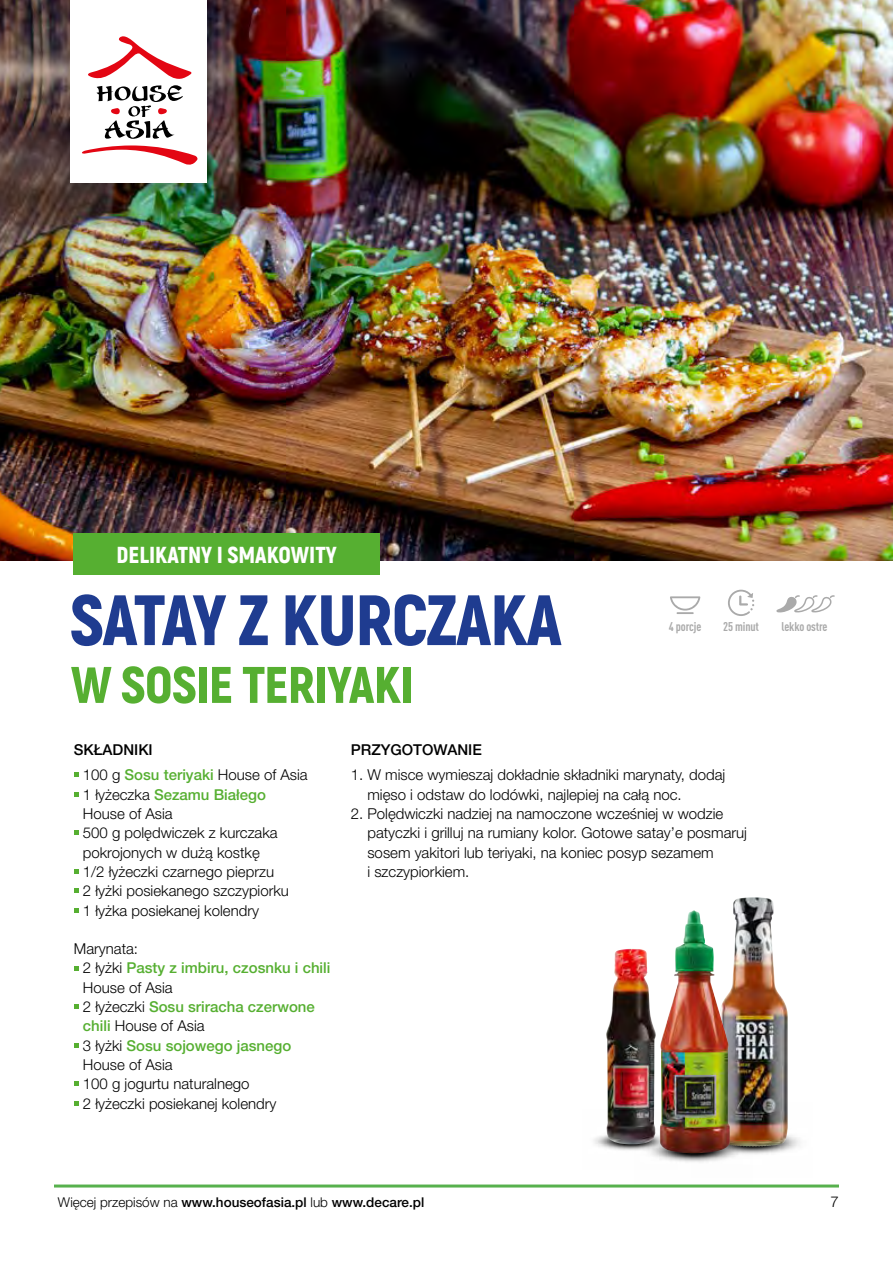
<style>
.page{position:relative;width:893px;height:1263px;background:#fff}
.page>*{position:absolute;margin:0;border:0;box-sizing:border-box;transform-origin:0 0}
.t1{font:900 71.1px "Akrobat";letter-spacing:-.015em;color:#1f3c90}
.t2{font:900 51.3px "Akrobat";letter-spacing:-.01em;color:#56af31}
.t3{font:900 23.1px "Akrobat";color:#fff}
.t4{font:300 15px/19.4px "Helvetica Neue LT Pro";color:#000}
.t5{font:500 15px "Helvetica Neue LT Pro";color:#000}
.t6{font:500 13.5px "Helvetica Neue LT Pro";color:#000}
.t7{font:700 condensed 12.6px "DIN Pro";letter-spacing:-.01em;color:#aaa}
.s1{font-weight:500}
.s2{font-weight:500;color:#56af31}
.s3{font-weight:300}
</style>
<div class="page">
<img style="left:0;top:0;width:893px;height:561px">
<svg style="left:74px;top:772px;width:5px;height:5px"></svg>
<svg style="left:74px;top:792px;width:5px;height:5px"></svg>
<svg style="left:74px;top:830px;width:5px;height:5px"></svg>
<svg style="left:74px;top:869px;width:5px;height:5px"></svg>
<svg style="left:74px;top:888px;width:5px;height:5px"></svg>
<svg style="left:74px;top:908px;width:5px;height:4px"></svg>
<svg style="left:74px;top:966px;width:5px;height:4px"></svg>
<svg style="left:74px;top:1004px;width:5px;height:5px"></svg>
<svg style="left:74px;top:1043px;width:5px;height:5px"></svg>
<svg style="left:74px;top:1081px;width:5px;height:5px"></svg>
<svg style="left:74px;top:1101px;width:5px;height:5px"></svg>
<div style="left:73px;top:534px;width:307px;height:41px;background:#56af31"></div>
<img style="left:594px;top:1135px;width:40px;height:15px">
<img style="left:606px;top:949px;width:50px;height:195px">
<img style="left:752px;top:1135px;width:48px;height:19px">
<img style="left:730px;top:897px;width:58px;height:249px">
<img style="left:634px;top:1112px;width:118px;height:50px">
<img style="left:659px;top:910px;width:71px;height:243px">
<svg style="left:728px;top:590px;width:26px;height:26px"></svg>
<svg style="left:670px;top:596px;width:30px;height:18px"></svg>
<svg style="left:776px;top:595px;width:59px;height:18px"></svg>
<hr style="left:54px;top:1184px;width:785px;height:3px;background:#57b14d">
<div style="left:61px;top:0;width:158px;height:195px;background:#000;opacity:.3"></div>
<div style="left:70px;top:0;width:136px;height:182px;background:#fff"></div>
<svg style="left:82px;top:145px;width:116px;height:20px"></svg>
<svg style="left:88px;top:36px;width:104px;height:103px"></svg>
<h3 class="t3" style="left:116px;top:540px;width:222px">DELIKATNY I SMAKOWITY</h3>
<h1 class="t1" style="left:70px;top:574px;width:493px">SATAY Z KURCZAKA</h1>
<h2 class="t2" style="left:71px;top:652px;width:344px">W SOSIE TERIYAKI</h2>
<p class="t7" style="left:669px;top:617px;width:34px">4 porcje</p>
<p class="t7" style="left:723px;top:617px;width:37px">25 minut</p>
<p class="t7" style="left:781px;top:617px;width:48px">lekko ostre</p>
<p class="t4" style="left:83px;top:736px;width:226px;line-height:25.3px;text-indent:-9px"><span class="s1">SKŁADNIKI<br></span>100 g <span class="s2">Sosu teriyaki</span> House of Asia</p>
<p class="t4" style="left:83px;top:784px;width:208px">1 łyżeczka <span class="s2">Sezamu Białego<br></span>House of Asia<br>500 g polędwiczek z kurczaka pokrojonych w dużą kostkę<br>1/2 łyżeczki czarnego pieprzu<br>2 łyżki posiekanego szczypiorku<br>1 łyżka posiekanej kolendry</p>
<p class="t4" style="left:83px;top:939px;width:249px;text-indent:-9px">Marynata:<br>2 łyżki <span class="s2">Pasty z imbiru, czosnku i chili<br></span>House of Asia<br>2 łyżeczki <span class="s2">Sosu sriracha czerwone chili</span> House of Asia<br>3 łyżki <span class="s2">Sosu sojowego jasnego<br></span>House of Asia<br>100 g jogurtu naturalnego<br>2 łyżeczki posiekanej kolendry</p>
<p class="t5" style="left:351px;top:741px;width:133px">PRZYGOTOWANIE</p>
<p class="t4" style="left:367px;top:765px;width:359px;text-indent:-17px">1. W misce wymieszaj dokładnie składniki marynaty, dodaj mięso i odstaw do lodówki, najlepiej na całą noc.</p>
<p class="t4" style="left:367px;top:803px;width:381px;text-indent:-17px">2. Polędwiczki nadziej na namoczone wcześniej w wodzie patyczki i grilluj na rumiany kolor. Gotowe satay’e posmaruj sosem yakitori lub teriyaki, na koniec posyp sezamem<br>i szczypiorkiem.</p>
<p class="t6" style="left:58px;top:1194px;width:368px"><span class="s3">Więcej przepisów na</span> www.houseofasia.pl <span class="s3">lub</span> www.decare.pl</p>
<p class="t4" style="left:830px;top:1191px;width:10px">7</p>
</div>
